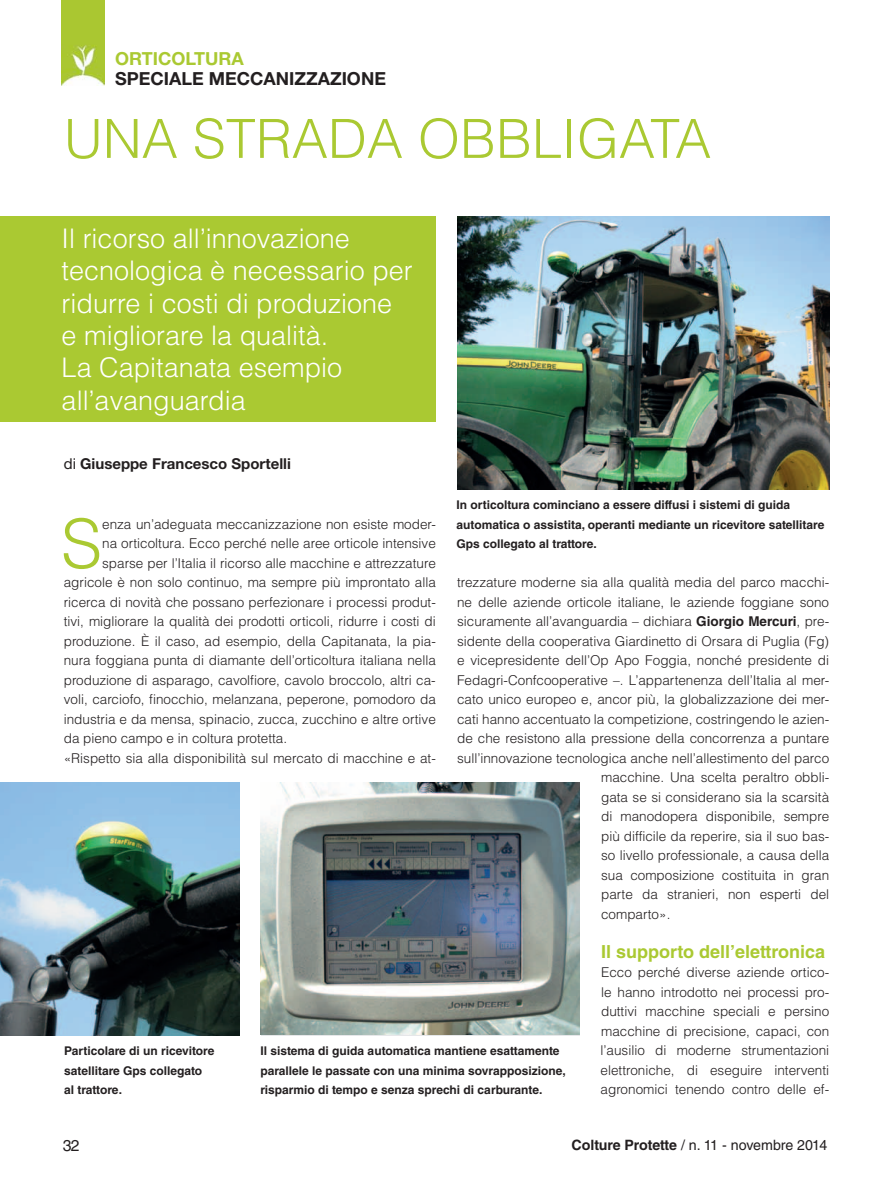
<style>
.page{position:relative;width:893px;height:1191px;background:#fff}
.page>*{position:absolute;margin:0;border:0;box-sizing:border-box;transform-origin:0 0}
.t1{font:300 67.65px "Helvetica LT Std";color:#aac932}
.t2{font:300 54px "Helvetica LT Std";color:#aac932}
.t3{font:300 27px/32.4px "Helvetica LT Std";color:#fff}
.t4{font:700 18px "Helvetica LT Std";color:#aac932}
.t5{font:700 18px "Helvetica Neue LT Std";color:#231f20}
.t6{font:700 18px "Helvetica Neue LT Std";color:#aac932}
.t7{font:15.75px "Helvetica LT Std";color:#231f20}
.t8{font:700 15px "Helvetica Neue LT Std";color:#231f20}
.t9{font:14.25px "Helvetica LT Std";letter-spacing:-.015em;color:#231f20}
.t10{font:300 13.5px/19.5px "Helvetica LT Std";color:#231f20;text-align:justify}
.t11{font:700 12px/19.5px "Helvetica LT Std";color:#231f20}
.s1{font-weight:400}
.s2{font-weight:700}
</style>
<div class="page">
<img style="left:62px;top:0;width:42px;height:85px">
<div style="left:0;top:217px;width:436px;height:205px;background:#aac932"></div>
<img style="left:457px;top:217px;width:372px;height:273px">
<img style="left:0;top:782px;width:239px;height:254px">
<img style="left:261px;top:782px;width:319px;height:252px">
<h3 class="t6" style="left:115px;top:47px;width:130px">ORTICOLTURA</h3>
<h3 class="t5" style="left:115px;top:67px;width:272px">SPECIALE MECCANIZZAZIONE</h3>
<h2 class="t2" style="left:64px;top:105px;width:649px">UNA STRADA OBBLIGATA</h2>
<h3 class="t3" style="left:62px;top:222px;width:353px">Il ricorso all’innovazione tecnologica è necessario per ridurre i costi di produzione e migliorare la qualità.<br>La Capitanata esempio all’avanguardia</h3>
<p class="t8" style="left:64px;top:455px;width:229px"><span class="s1">di</span> Giuseppe Francesco Sportelli</p>
<p class="t11" style="left:457px;top:495px;width:369px">In orticoltura cominciano a essere diffusi i sistemi di guida automatica o assistita, operanti mediante un ricevitore satellitare</p>
<h1 class="t1" style="left:61px;top:501px;width:43px">S</h1>
<p class="t10" style="left:102px;top:514px;width:335px">enza un’adeguata meccanizzazione non esiste moder-</p>
<p class="t10" style="left:102px;top:533px;width:335px">na orticoltura. Ecco perché nelle aree orticole intensive</p>
<p class="t10" style="left:102px;top:553px;width:335px">sparse per l’Italia il ricorso alle macchine e attrezzature</p>
<p class="t10" style="left:64px;top:572px;width:374px">agricole è non solo continuo, ma sempre più improntato alla</p>
<p class="t10" style="left:64px;top:592px;width:374px">ricerca di novità che possano perfezionare i processi produt-</p>
<p class="t10" style="left:64px;top:611px;width:373px">tivi, migliorare la qualità dei prodotti orticoli, ridurre i costi di</p>
<p class="t10" style="left:64px;top:631px;width:374px">produzione. È il caso, ad esempio, della Capitanata, la pia-</p>
<p class="t10" style="left:64px;top:650px;width:374px">nura foggiana punta di diamante dell’orticoltura italiana nella</p>
<p class="t10" style="left:64px;top:670px;width:374px">produzione di asparago, cavolfiore, cavolo broccolo, altri ca-</p>
<p class="t10" style="left:64px;top:689px;width:374px">voli, carciofo, finocchio, melanzana, peperone, pomodoro da</p>
<p class="t10" style="left:64px;top:709px;width:374px">industria e da mensa, spinacio, zucca, zucchino e altre ortive</p>
<p class="t10" style="left:64px;top:728px;width:225px">da pieno campo e in coltura protetta.</p>
<p class="t10" style="left:64px;top:748px;width:374px">«Rispetto sia alla disponibilità sul mercato di macchine e at-</p>
<p class="t11" style="left:457px;top:534px;width:142px">Gps collegato al trattore.</p>
<p class="t10" style="left:457px;top:572px;width:374px">trezzature moderne sia alla qualità media del parco macchi-</p>
<p class="t10" style="left:457px;top:592px;width:374px">ne delle aziende orticole italiane, le aziende foggiane sono</p>
<p class="t10" style="left:457px;top:611px;width:374px">sicuramente all’avanguardia – dichiara <span class="s2">Giorgio Mercuri</span>, pre-</p>
<p class="t10" style="left:457px;top:631px;width:373px">sidente della cooperativa Giardinetto di Orsara di Puglia (Fg)</p>
<p class="t10" style="left:457px;top:650px;width:374px">e vicepresidente dell’Op Apo Foggia, nonché presidente di</p>
<p class="t10" style="left:457px;top:670px;width:374px">Fedagri-Confcooperative –. L’appartenenza dell’Italia al mer-</p>
<p class="t10" style="left:457px;top:689px;width:374px">cato unico europeo e, ancor più, la globalizzazione dei mer-</p>
<p class="t10" style="left:457px;top:709px;width:374px">cati hanno accentuato la competizione, costringendo le azien-</p>
<p class="t10" style="left:457px;top:728px;width:374px">de che resistono alla pressione della concorrenza a puntare</p>
<p class="t10" style="left:457px;top:748px;width:374px">sull’innovazione tecnologica anche nell’allestimento del parco</p>
<p class="t10" style="left:601px;top:767px;width:230px">macchine. Una scelta peraltro obbli-</p>
<p class="t10" style="left:601px;top:787px;width:230px">gata se si considerano sia la scarsità</p>
<p class="t10" style="left:601px;top:806px;width:230px">di manodopera disponibile, sempre</p>
<p class="t10" style="left:601px;top:826px;width:230px">più difficile da reperire, sia il suo bas-</p>
<p class="t10" style="left:601px;top:845px;width:230px">so livello professionale, a causa della</p>
<p class="t10" style="left:601px;top:865px;width:230px">sua composizione costituita in gran</p>
<p class="t10" style="left:601px;top:884px;width:230px">parte da stranieri, non esperti del</p>
<p class="t10" style="left:601px;top:904px;width:71px">comparto».</p>
<h3 class="t4" style="left:601px;top:940px;width:226px">Il supporto dell’elettronica</h3>
<p class="t10" style="left:601px;top:962px;width:230px">Ecco perché diverse aziende ortico&shy;le hanno introdotto nei processi pro&shy;duttivi macchine speciali e persino macchine di precisione, capaci, con l’ausilio di moderne strumentazioni elettroniche, di eseguire interventi agronomici tenendo contro delle ef-</p>
<p class="t11" style="left:64px;top:1041px;width:152px">Particolare di un ricevitore satellitare Gps collegato al trattore.</p>
<p class="t11" style="left:260px;top:1041px;width:307px">Il sistema di guida automatica mantiene esattamente parallele le passate con una minima sovrapposizione, risparmio di tempo e senza sprechi di carburante.</p>
<p class="t7" style="left:63px;top:1136px;width:18px">32</p>
<p class="t9" style="left:571px;top:1136px;width:257px"><span class="s2">Colture Protette</span> / n. 11 - novembre 2014</p>
</div>
